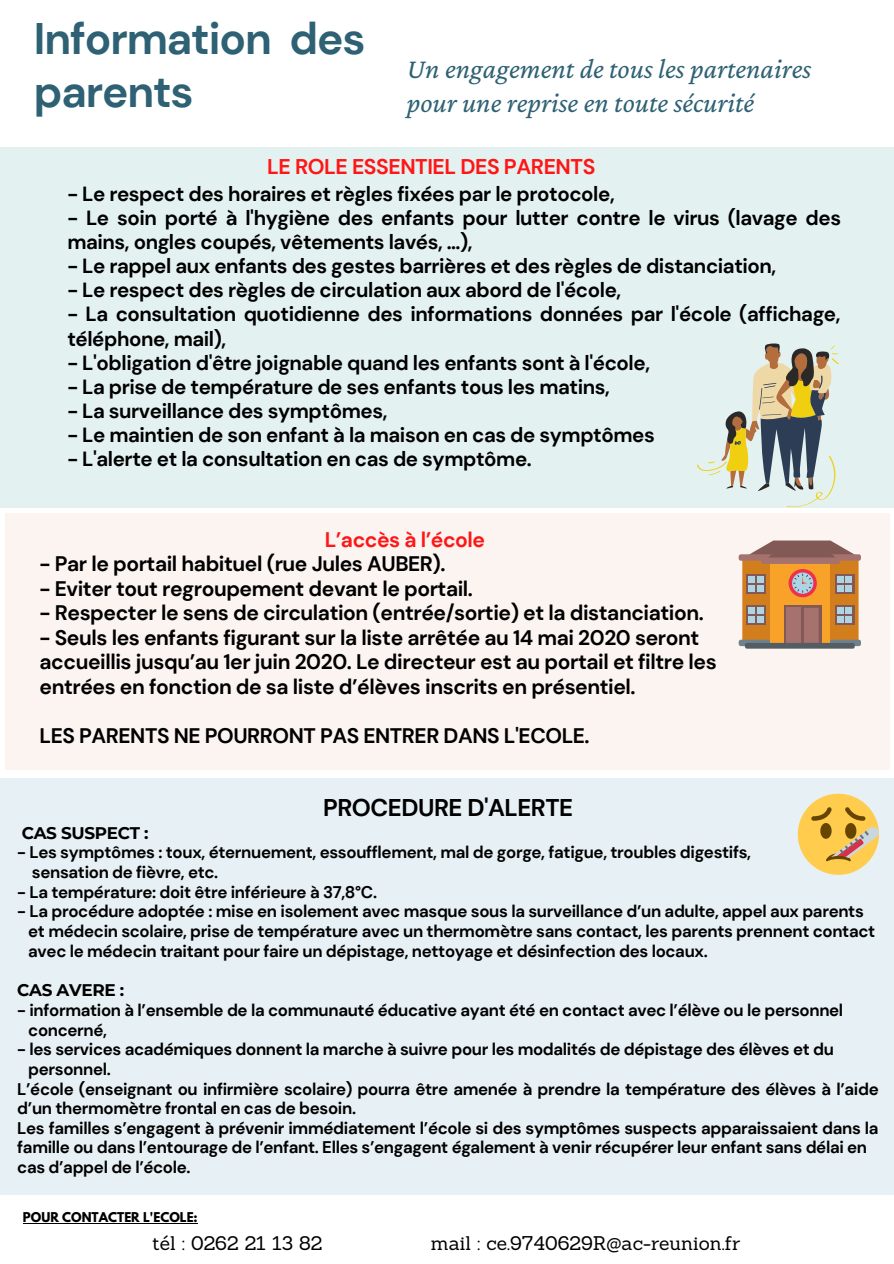
<style>
.page{position:relative;width:894px;height:1264px;background:#fff}
.page>*{position:absolute;margin:0;border:0;box-sizing:border-box;transform-origin:0 0}
.t1{font:700 44.1px/52.8px "DM Sans";letter-spacing:-.025em;color:#2e6173}
.t2{font:italic 28.5px/33.9px "Crimson Pro";color:#2e6173}
.t3{font:700 24.15px "DM Sans";letter-spacing:-.02em;color:#000}
.t4{font:700 21.3px "DM Sans";letter-spacing:-.02em;color:#ff1616}
.t5{font:700 21px/24.5px "DM Sans";letter-spacing:-.02em;color:#000}
.t6{font:700 21px "DM Sans";letter-spacing:-.02em;color:#ff1616}
.t7{font:700 20.4px/24.2px "DM Sans";letter-spacing:-.02em;color:#000}
.t8{font:19.2px "Sanchez";color:#000}
.t9{font:700 16.8px/19.6px "DM Sans";letter-spacing:-.02em;color:#000}
.t10{font:700 16.8px "Montserrat";letter-spacing:-.02em;color:#000}
.t11{font:700 12px "League Spartan";color:#000}
</style>
<div class="page">
<div style="left:5px;top:513px;width:884px;height:257px;background:#fcf4f1"></div>
<div style="left:0;top:147px;width:893px;height:360px;background:#e3f2f1"></div>
<div style="left:0;top:778px;width:893px;height:417px;background:#e7f0f4"></div>
<hr style="left:23px;top:1223px;width:175px;height:1px;background:#000">
<svg style="left:797px;top:793px;width:81px;height:81px"></svg>
<div style="left:742px;top:558px;width:116px;height:83px;background:#d27e1c"></div>
<div style="left:738px;top:554px;width:122px;height:6px;background:#a6726e;border-radius:3px"></div>
<div style="left:738px;top:639px;width:122px;height:7px;background:#70818a;border-radius:3px"></div>
<div style="left:770px;top:558px;width:60px;height:85px;background:#f8a229"></div>
<svg style="left:746px;top:540px;width:111px;height:24px"></svg>
<svg style="left:783px;top:605px;width:38px;height:38px"></svg>
<svg style="left:835px;top:605px;width:19px;height:19px"></svg>
<div style="left:836px;top:607px;width:7px;height:6px;background:#aed5e5"></div>
<div style="left:845px;top:607px;width:7px;height:6px;background:#aed5e5"></div>
<div style="left:836px;top:615px;width:7px;height:7px;background:#aed5e5"></div>
<div style="left:845px;top:615px;width:7px;height:7px;background:#aed5e5"></div>
<svg style="left:746px;top:605px;width:19px;height:19px"></svg>
<div style="left:748px;top:607px;width:7px;height:6px;background:#aed5e5"></div>
<svg style="left:757px;top:607px;width:6px;height:6px"></svg>
<div style="left:748px;top:615px;width:7px;height:7px;background:#aed5e5"></div>
<div style="left:757px;top:615px;width:6px;height:7px;background:#aed5e5"></div>
<svg style="left:835px;top:574px;width:19px;height:19px"></svg>
<div style="left:836px;top:576px;width:7px;height:6px;background:#aed5e5"></div>
<div style="left:845px;top:576px;width:7px;height:6px;background:#aed5e5"></div>
<div style="left:836px;top:584px;width:7px;height:7px;background:#aed5e5"></div>
<div style="left:845px;top:584px;width:7px;height:7px;background:#aed5e5"></div>
<svg style="left:746px;top:574px;width:19px;height:19px"></svg>
<div style="left:748px;top:576px;width:7px;height:6px;background:#aed5e5"></div>
<svg style="left:757px;top:576px;width:6px;height:6px"></svg>
<div style="left:748px;top:584px;width:7px;height:7px;background:#aed5e5"></div>
<div style="left:757px;top:584px;width:6px;height:7px;background:#aed5e5"></div>
<div style="left:786px;top:608px;width:15px;height:35px;background:#a6726e"></div>
<div style="left:803px;top:608px;width:15px;height:35px;background:#a6726e"></div>
<svg style="left:788px;top:569px;width:28px;height:28px"></svg>
<svg style="left:791px;top:572px;width:22px;height:21px"></svg>
<svg style="left:792px;top:573px;width:20px;height:19px"></svg>
<div style="left:744px;top:643px;width:110px;height:5px;background:#525d64;border-radius:3px"></div>
<svg style="left:697px;top:343px;width:141px;height:164px"></svg>
<h1 class="t1" style="left:34px;top:13px;width:333px">Information des parents</h1>
<h2 class="t2" style="left:406px;top:51px;width:406px">Un engagement de tous les partenaires pour une reprise en toute sécurité</h2>
<p class="t4" style="left:267px;top:153px;width:329px">LE ROLE ESSENTIEL DES PARENTS</p>
<p class="t7" style="left:67px;top:182px;width:548px">- Le respect des horaires et règles fixées par le protocole,</p>
<p class="t7" style="left:67px;top:206px;width:775px">- Le soin porté à l'hygiène des enfants pour lutter contre le virus (lavage des mains, ongles coupés, vêtements lavés, …),</p>
<p class="t7" style="left:67px;top:254px;width:710px">- Le rappel aux enfants des gestes barrières et des règles de distanciation,</p>
<p class="t7" style="left:67px;top:278px;width:555px">- Le respect des règles de circulation aux abord de l'école,</p>
<p class="t7" style="left:67px;top:302px;width:774px">- La consultation quotidienne des informations données par l'école (affichage, téléphone, mail),</p>
<p class="t7" style="left:67px;top:351px;width:584px">- L'obligation d'être joignable quand les enfants sont à l'école,</p>
<p class="t7" style="left:67px;top:375px;width:544px">- La prise de température de ses enfants tous les matins,</p>
<p class="t7" style="left:67px;top:399px;width:321px">- La surveillance des symptômes,</p>
<p class="t7" style="left:67px;top:423px;width:589px">- Le maintien de son enfant à la maison en cas de symptômes</p>
<p class="t7" style="left:67px;top:447px;width:466px">- L'alerte et la consultation en cas de symptôme.</p>
<p class="t6" style="left:324px;top:526px;width:162px">L’accès à l’école</p>
<p class="t5" style="left:40px;top:552px;width:407px">- Par le portail habituel (rue Jules AUBER).</p>
<p class="t5" style="left:40px;top:576px;width:435px">- Eviter tout regroupement devant le portail.</p>
<p class="t5" style="left:40px;top:601px;width:665px">- Respecter le sens de circulation (entrée/sortie) et la distanciation.</p>
<p class="t5" style="left:40px;top:625px;width:678px">- Seuls les enfants figurant sur la liste arrêtée au 14 mai 2020 seront accueillis jusqu’au 1er juin 2020. Le directeur est au portail et filtre les entrées en fonction de sa liste d’élèves inscrits en présentiel.</p>
<p class="t5" style="left:40px;top:723px;width:551px">LES PARENTS NE POURRONT PAS ENTRER DANS L'ECOLE.</p>
<h3 class="t3" style="left:323px;top:792px;width:251px">PROCEDURE D'ALERTE</h3>
<p class="t10" style="left:22px;top:822px;width:128px">CAS SUSPECT :</p>
<p class="t9" style="left:32px;top:842px;width:720px;text-indent:-15px">- Les symptômes : toux, éternuement, essoufflement, mal de gorge, fatigue, troubles digestifs, sensation de fièvre, etc.</p>
<p class="t9" style="left:17px;top:882px;width:361px">- La température: doit être inférieure à 37,8°C.</p>
<p class="t9" style="left:28px;top:901px;width:848px;text-indent:-11px">- La procédure adoptée : mise en isolement avec masque sous la surveillance d’un adulte, appel aux parents et médecin scolaire, prise de température avec un thermomètre sans contact, les parents prennent contact avec le médecin traitant pour faire un dépistage, nettoyage et désinfection des locaux.</p>
<p class="t10" style="left:17px;top:980px;width:108px">CAS AVERE :</p>
<p class="t9" style="left:28px;top:1000px;width:816px;text-indent:-11px">- information à l’ensemble de la communauté éducative ayant été en contact avec l’élève ou le personnel concerné,</p>
<p class="t9" style="left:17px;top:1039px;width:818px">- les services académiques donnent la marche à suivre pour les modalités de dépistage des élèves et du</p>
<p class="t9" style="left:28px;top:1059px;width:84px">personnel.</p>
<p class="t9" style="left:17px;top:1079px;width:862px">L’école (enseignant ou infirmière scolaire) pourra être amenée à prendre la température des élèves à l’aide</p>
<p class="t9" style="left:17px;top:1098px;width:340px">d’un thermomètre frontal en cas de besoin.</p>
<p class="t9" style="left:17px;top:1118px;width:862px">Les familles s’engagent à prévenir immédiatement l’école si des symptômes suspects apparaissaient dans la</p>
<p class="t9" style="left:17px;top:1137px;width:851px">famille ou dans l’entourage de l’enfant. Elles s’engagent également à venir récupérer leur enfant sans délai en</p>
<p class="t9" style="left:17px;top:1157px;width:175px">cas d’appel de l’école.</p>
<p class="t11" style="left:23px;top:1211px;width:176px">POUR CONTACTER L'ECOLE:</p>
<p class="t8" style="left:152px;top:1231px;width:172px">tél : 0262 21 13 82</p>
<p class="t8" style="left:430px;top:1231px;width:311px">mail : ce.9740629R@ac-reunion.fr</p>
</div>
